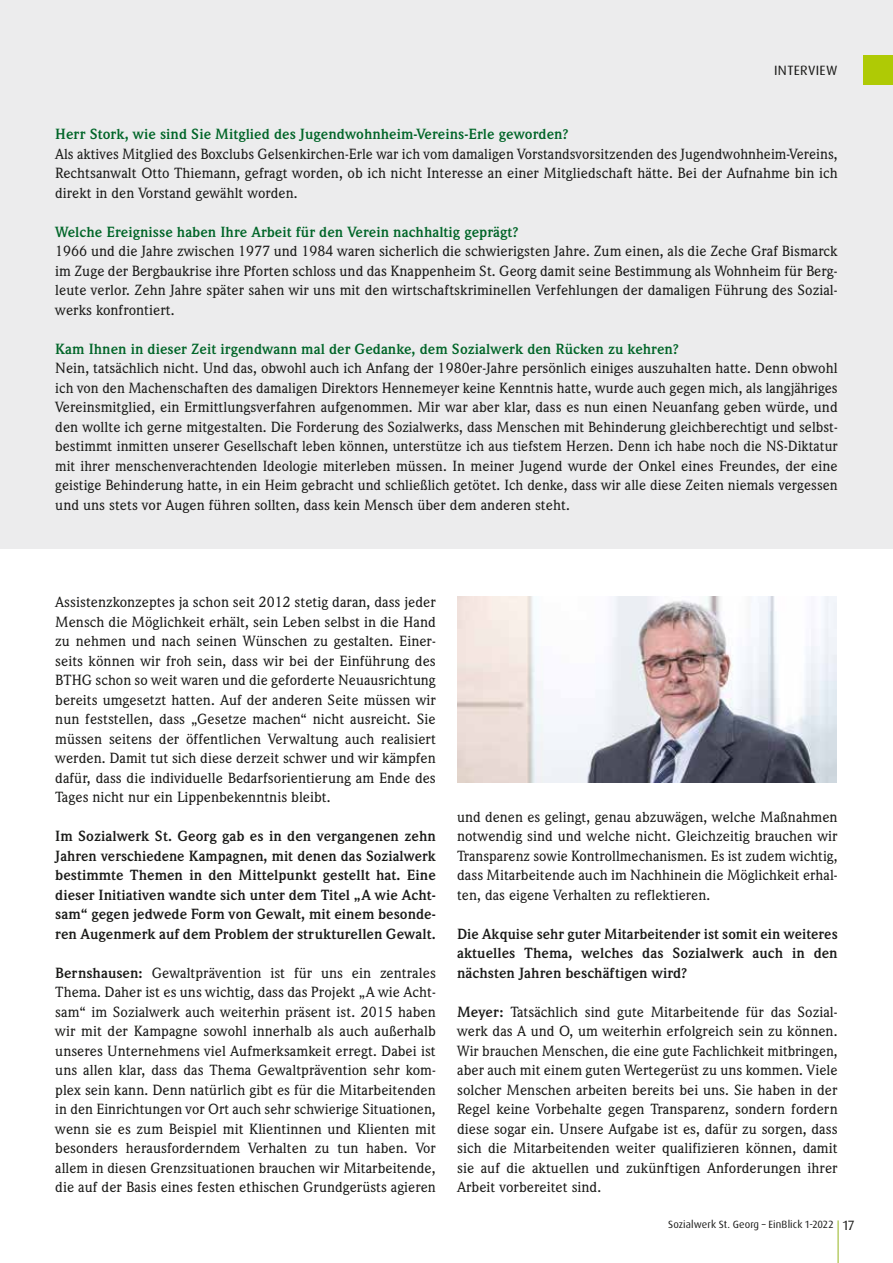
<style>
.page{position:relative;width:893px;height:1263px;background:#fff}
.page>*{position:absolute;margin:0;border:0;box-sizing:border-box;transform-origin:0 0}
.t1{font:500 15px/19.5px "Weidemann IT Cby BT";color:#1a1a18;text-align:justify}
.t2{font:700 15px/19.5px "Weidemann IT Cby BT";color:#1a1a18;text-align:justify}
.t3{font:700 15px "Weidemann IT Cby BT";color:#006528}
.t4{font:13.5px "Dax Pro";letter-spacing:.025em;color:#1a1a18}
.t5{font:10.5px "Dax Pro";letter-spacing:.01em;color:#1a1a18}
.s1{font-weight:700}
.s2{font-size:13.5px}
</style>
<div class="page">
<hr style="left:838px;top:1220px;width:1px;height:43px;background:#95b41f">
<div style="left:0;top:0;width:893px;height:549px;background:#ececed"></div>
<div style="left:863px;top:55px;width:30px;height:30px;background:#afca05"></div>
<img style="left:457px;top:596px;width:380px;height:187px">
<p class="t4" style="left:774px;top:61px;width:65px">INTERVIEW</p>
<p class="t3" style="left:55px;top:125px;width:515px">Herr Stork, wie sind Sie Mitglied des Jugendwohnheim-Vereins-Erle geworden?</p>
<p class="t1" style="left:55px;top:144px;width:784px">Als aktives Mitglied des Boxclubs Gelsenkirchen-Erle war ich vom damaligen Vorstandsvorsitzenden des Jugendwohnheim-Vereins, Rechtsanwalt Otto Thiemann, gefragt worden, ob ich nicht Interesse an einer Mitgliedschaft hätte. Bei der Aufnahme bin ich direkt in den Vorstand gewählt worden.</p>
<p class="t3" style="left:55px;top:222px;width:465px">Welche Ereignisse haben Ihre Arbeit für den Verein nachhaltig geprägt?</p>
<p class="t1" style="left:55px;top:241px;width:784px">1966 und die Jahre zwischen 1977 und 1984 waren sicherlich die schwierigsten Jahre. Zum einen, als die Zeche Graf Bismarck im Zuge der Bergbaukrise ihre Pforten schloss und das Knappenheim St. Georg damit seine Bestimmung als Wohnheim für Berg&shy;leute verlor. Zehn Jahre später sahen wir uns mit den wirtschaftskriminellen Verfehlungen der damaligen Führung des Sozial&shy;werks konfrontiert.</p>
<p class="t3" style="left:55px;top:339px;width:625px">Kam Ihnen in dieser Zeit irgendwann mal der Gedanke, dem Sozialwerk den Rücken zu kehren?</p>
<p class="t1" style="left:55px;top:358px;width:784px">Nein, tatsächlich nicht. Und das, obwohl auch ich Anfang der 1980er-Jahre persönlich einiges auszuhalten hatte. Denn obwohl ich von den Machenschaften des damaligen Direktors Hennemeyer keine Kenntnis hatte, wurde auch gegen mich, als langjähriges Vereinsmitglied, ein Ermittlungsverfahren aufgenommen. Mir war aber klar, dass es nun einen Neuanfang geben würde, und den wollte ich gerne mitgestalten. Die Forderung des Sozialwerks, dass Menschen mit Behinderung gleichberechtigt und selbst&shy;bestimmt inmitten unserer Gesellschaft leben können, unterstütze ich aus tiefstem Herzen. Denn ich habe noch die NS-Diktatur mit ihrer menschenverachtenden Ideologie miterleben müssen. In meiner Jugend wurde der Onkel eines Freundes, der eine geistige Behinderung hatte, in ein Heim gebracht und schließlich getötet. Ich denke, dass wir alle diese Zeiten niemals vergessen und uns stets vor Augen führen sollten, dass kein Mensch über dem anderen steht.</p>
<p class="t1" style="left:55px;top:592px;width:382px">Assistenzkonzeptes ja schon seit 2012 stetig daran, dass jeder Mensch die Möglichkeit erhält, sein Leben selbst in die Hand zu nehmen und nach seinen Wünschen zu gestalten. Einer&shy;seits können wir froh sein, dass wir bei der Einführung des BTHG schon so weit waren und die geforderte Neuausrichtung bereits umgesetzt hatten. Auf der anderen Seite müssen wir nun feststellen, dass „Gesetze machen“ nicht ausreicht. Sie müssen seitens der öffentlichen Verwaltung auch realisiert werden. Damit tut sich diese derzeit schwer und wir kämpfen dafür, dass die individuelle Bedarfsorientierung am Ende des Tages nicht nur ein Lippenbekenntnis bleibt.</p>
<p class="t2" style="left:55px;top:826px;width:382px">Im Sozialwerk St. Georg gab es in den vergangenen zehn Jahren verschiedene Kampagnen, mit denen das Sozialwerk bestimmte Themen in den Mittelpunkt gestellt hat. Eine dieser Initiativen wandte sich unter dem Titel „A wie Acht&shy;sam“ gegen jedwede Form von Gewalt, mit einem besonde&shy;ren Augenmerk auf dem Problem der strukturellen Gewalt.</p>
<p class="t1" style="left:55px;top:963px;width:382px"><span class="s1">Bernshausen:</span> Gewaltprävention ist für uns ein zentrales Thema. Daher ist es uns wichtig, dass das Projekt „A wie Acht&shy;sam“ im Sozialwerk auch weiterhin präsent ist. 2015 haben wir mit der Kampagne sowohl innerhalb als auch außerhalb unseres Unternehmens viel Aufmerksamkeit erregt. Dabei ist uns allen klar, dass das Thema Gewaltprävention sehr kom&shy;plex sein kann. Denn natürlich gibt es für die Mitarbeitenden in den Einrichtungen vor Ort auch sehr schwierige Situationen, wenn sie es zum Beispiel mit Klientinnen und Klienten mit besonders herausforderndem Verhalten zu tun haben. Vor allem in diesen Grenzsituationen brauchen wir Mitarbeitende, die auf der Basis eines festen ethischen Grundgerüsts agieren</p>
<p class="t1" style="left:457px;top:807px;width:382px">und denen es gelingt, genau abzuwägen, welche Maßnahmen notwendig sind und welche nicht. Gleichzeitig brauchen wir Transparenz sowie Kontrollmechanismen. Es ist zudem wichtig, dass Mitarbeitende auch im Nachhinein die Möglichkeit erhal&shy;ten, das eigene Verhalten zu reflektieren.</p>
<p class="t2" style="left:457px;top:924px;width:382px">Die Akquise sehr guter Mitarbeitender ist somit ein weiteres aktuelles Thema, welches das Sozialwerk auch in den nächsten Jahren beschäftigen wird?</p>
<p class="t1" style="left:457px;top:1002px;width:382px"><span class="s1">Meyer:</span> Tatsächlich sind gute Mitarbeitende für das Sozial&shy;werk das A und O, um weiterhin erfolgreich sein zu können.<br>Wir brauchen Menschen, die eine gute Fachlichkeit mitbringen, aber auch mit einem guten Wertegerüst zu uns kommen. Viele solcher Menschen arbeiten bereits bei uns. Sie haben in der Regel keine Vorbehalte gegen Transparenz, sondern fordern diese sogar ein. Unsere Aufgabe ist es, dafür zu sorgen, dass sich die Mitarbeitenden weiter qualifizieren können, damit sie auf die aktuellen und zukünftigen Anforderungen ihrer Arbeit vorbereitet sind.</p>
<p class="t5" style="left:668px;top:1217px;width:188px">Sozialwerk St. Georg – EinBlick 1-2022 <span class="s2">17</span></p>
</div>
